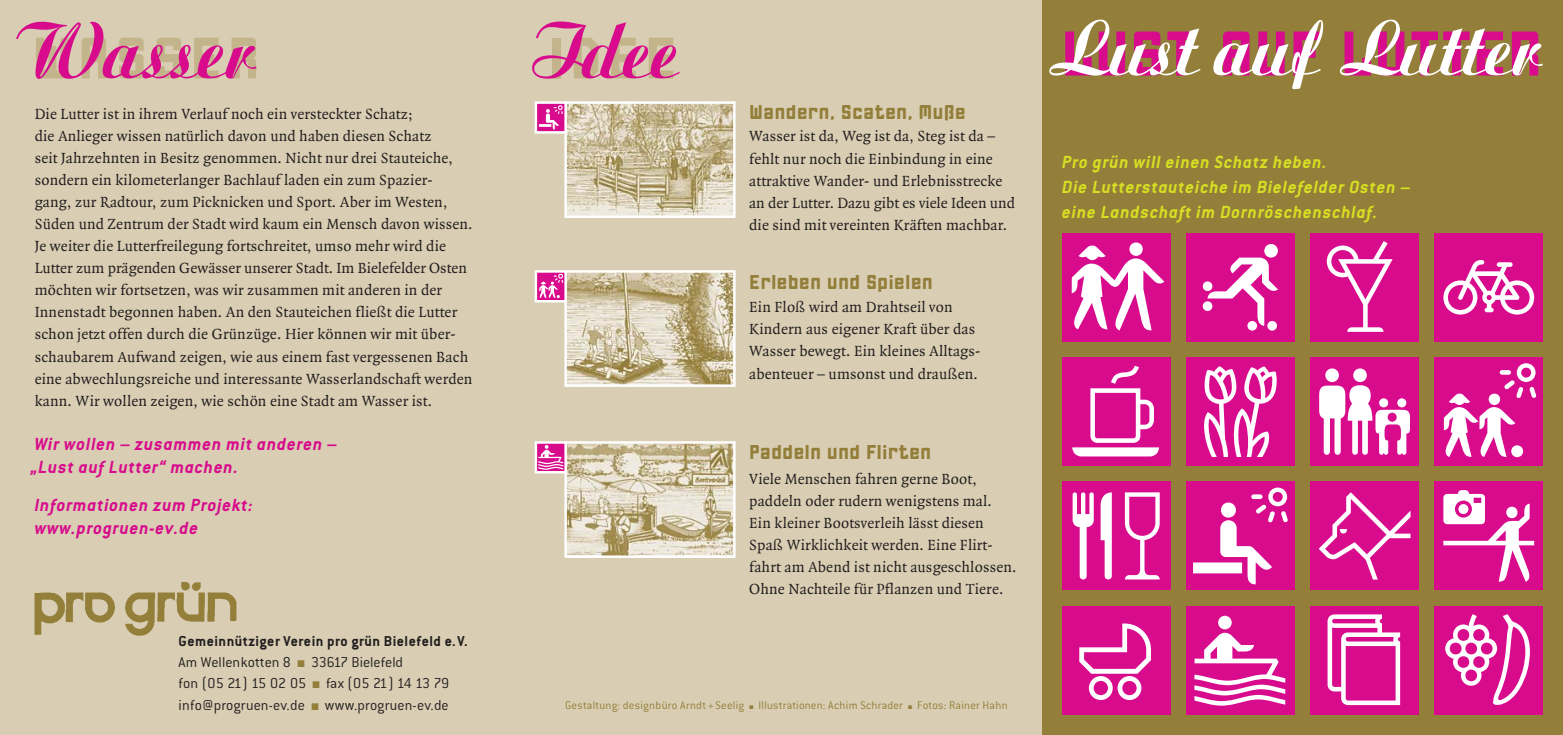
<style>
.page{position:relative;width:1563px;height:735px;background:#fff}
.page>*{position:absolute;margin:0;border:0;box-sizing:border-box;transform-origin:0 0}
.t1{font:condensed 66.15px "FF Gothic One Two";color:#d70b8c}
.t2{font:condensed 61.25px "FF Gothic One Two";letter-spacing:.08em;color:#c3b48b}
.t3{font:condensed 21px "FF Gothic One Two";color:#937e3a}
.t4{font:italic 700 19.25px/25px "Conduit ITC";letter-spacing:.04em;color:#d7df23}
.t5{font:italic 700 19.25px/23.1px "Conduit ITC";letter-spacing:.04em;color:#d70b8c}
.t6{font:15.75px/22.1px "Quadraat";letter-spacing:.01em;color:#231f20}
.t7{font:300 15.75px/21.3px "Conduit ITC";letter-spacing:.005em;color:#231f20}
.t8{font:300 12.25px "Conduit ITC";letter-spacing:.015em;color:#937e3a}
.s1{font-weight:700}
.s2{color:#937e3a}
</style>
<div class="page">
<div style="left:0;top:0;width:1042px;height:734px;background:#d9ceb3"></div>
<div style="left:1042px;top:0;width:521px;height:734px;background:#937e3a"></div>
<div style="left:1310px;top:357px;width:109px;height:108px;background:#d70b8c"></div>
<svg style="left:1319px;top:368px;width:91px;height:86px"></svg>
<div style="left:1062px;top:605px;width:108px;height:109px;background:#d70b8c"></div>
<svg style="left:1079px;top:623px;width:72px;height:76px"></svg>
<div style="left:1186px;top:481px;width:108px;height:109px;background:#d70b8c"></div>
<svg style="left:1193px;top:487px;width:94px;height:97px"></svg>
<div style="left:1310px;top:233px;width:109px;height:108px;background:#d70b8c"></div>
<svg style="left:1326px;top:241px;width:66px;height:90px"></svg>
<div style="left:1434px;top:481px;width:109px;height:109px;background:#d70b8c"></div>
<svg style="left:1443px;top:490px;width:91px;height:91px"></svg>
<div style="left:1062px;top:357px;width:108px;height:108px;background:#d70b8c"></div>
<svg style="left:1072px;top:365px;width:87px;height:91px"></svg>
<div style="left:1186px;top:357px;width:108px;height:108px;background:#d70b8c"></div>
<svg style="left:1204px;top:366px;width:72px;height:90px"></svg>
<div style="left:1434px;top:357px;width:109px;height:108px;background:#d70b8c"></div>
<svg style="left:1443px;top:363px;width:93px;height:94px"></svg>
<div style="left:1062px;top:233px;width:108px;height:108px;background:#d70b8c"></div>
<svg style="left:1071px;top:242px;width:93px;height:88px"></svg>
<div style="left:1186px;top:233px;width:108px;height:108px;background:#d70b8c"></div>
<svg style="left:1202px;top:244px;width:76px;height:86px"></svg>
<div style="left:1434px;top:233px;width:109px;height:108px;background:#d70b8c"></div>
<svg style="left:1443px;top:260px;width:91px;height:54px"></svg>
<div style="left:1186px;top:605px;width:108px;height:109px;background:#d70b8c"></div>
<svg style="left:1194px;top:615px;width:91px;height:90px"></svg>
<div style="left:1434px;top:605px;width:109px;height:109px;background:#d70b8c"></div>
<svg style="left:1445px;top:614px;width:85px;height:90px"></svg>
<div style="left:1062px;top:481px;width:108px;height:109px;background:#d70b8c"></div>
<svg style="left:1072px;top:492px;width:87px;height:87px"></svg>
<div style="left:1310px;top:605px;width:109px;height:109px;background:#d70b8c"></div>
<svg style="left:1327px;top:614px;width:73px;height:90px"></svg>
<div style="left:1310px;top:481px;width:109px;height:109px;background:#d70b8c"></div>
<svg style="left:1318px;top:492px;width:92px;height:87px"></svg>
<img style="left:34px;top:582px;width:203px;height:54px">
<svg style="left:1049px;top:20px;width:151px;height:56px"></svg>
<svg style="left:1213px;top:20px;width:110px;height:69px"></svg>
<svg style="left:1340px;top:20px;width:202px;height:56px"></svg>
<img style="left:567px;top:273px;width:165px;height:110px">
<div style="left:564px;top:270px;width:171px;height:116px;border:2px solid #fff"></div>
<div style="left:535px;top:270px;width:32px;height:32px;background:#d70b8c;border:2px solid #fff"></div>
<svg style="left:539px;top:273px;width:24px;height:25px"></svg>
<svg style="left:16px;top:22px;width:240px;height:57px"></svg>
<svg style="left:532px;top:21px;width:148px;height:58px"></svg>
<img style="left:567px;top:104px;width:165px;height:111px">
<div style="left:564px;top:101px;width:171px;height:117px;border:2px solid #fff"></div>
<div style="left:535px;top:101px;width:32px;height:32px;background:#d70b8c;border:2px solid #fff"></div>
<svg style="left:539px;top:105px;width:24px;height:24px"></svg>
<img style="left:567px;top:444px;width:165px;height:110px">
<div style="left:564px;top:441px;width:171px;height:116px;border:2px solid #fff"></div>
<svg style="left:535px;top:441px;width:32px;height:32px"></svg>
<svg style="left:538px;top:445px;width:25px;height:24px"></svg>
<h2 class="t2" style="left:32px;top:38px;width:230px">WASSER</h2>
<h2 class="t2" style="left:548px;top:38px;width:130px">IDEE</h2>
<p class="t6" style="left:35px;top:104px;width:439px">Die Lutter ist in ihrem Verlauf noch ein versteckter Schatz;<br>die Anlieger wissen natürlich davon und haben diesen Schatz<br>seit Jahrzehnten in Besitz genommen. Nicht nur drei Stauteiche, sondern ein kilometerlanger Bachlauf laden ein zum Spazier&shy;gang, zur Radtour, zum Picknicken und Sport. Aber im Westen, Süden und Zentrum der Stadt wird kaum ein Mensch davon wissen.<br>Je weiter die Lutterfreilegung fortschreitet, umso mehr wird die Lutter zum prägenden Gewässer unserer Stadt. Im Bielefelder Osten möchten wir fortsetzen, was wir zusammen mit anderen in der Innenstadt begonnen haben. An den Stauteichen fließt die Lutter schon jetzt offen durch die Grünzüge. Hier können wir mit über&shy;schaubarem Aufwand zeigen, wie aus einem fast vergessenen Bach eine abwechlungsreiche und interessante Wasserlandschaft werden kann. Wir wollen zeigen, wie schön eine Stadt am Wasser ist.</p>
<p class="t5" style="left:31px;top:433px;width:307px">Wir wollen – zusammen mit anderen – „Lust auf Lutter“ machen.</p>
<p class="t5" style="left:35px;top:495px;width:220px">Informationen zum Projekt: www.progruen-ev.de</p>
<h3 class="t3" style="left:749px;top:106px;width:218px">Wandern, Scaten, Muße</h3>
<p class="t6" style="left:749px;top:127px;width:267px">Wasser ist da, Weg ist da, Steg ist da – fehlt nur noch die Einbindung in eine attraktive Wander- und Erlebnisstrecke an der Lutter. Dazu gibt es viele Ideen und die sind mit vereinten Kräften machbar.</p>
<h3 class="t3" style="left:749px;top:275px;width:185px">Erleben und Spielen</h3>
<p class="t6" style="left:749px;top:296px;width:233px">Ein Floß wird am Drahtseil von<br>Kindern aus eigener Kraft über das<br>Wasser bewegt. Ein kleines Alltags-</p>
<p class="t6" style="left:749px;top:364px;width:230px">abenteuer – umsonst und draußen.</p>
<h3 class="t3" style="left:749px;top:445px;width:184px">Paddeln und Flirten</h3>
<p class="t6" style="left:749px;top:469px;width:269px">Viele Menschen fahren gerne Boot, paddeln oder rudern wenigstens mal.<br>Ein kleiner Bootsverleih lässt diesen Spaß Wirklichkeit werden. Eine Flirt&shy;fahrt am Abend ist nicht ausgeschlossen.<br>Ohne Nachteile für Pflanzen und Tiere.</p>
<p class="t7" style="left:179px;top:631px;width:291px"><span class="s1">Gemeinnütziger Verein pro grün Bielefeld e.V.<br></span>Am Wellenkotten 8 <span class="s2">■</span> 33617 Bielefeld<br>fon (05 21) 15 02 05 <span class="s2">■</span> fax (05 21) 14 13 79 info@progruen-ev.de <span class="s2">■</span> www.progruen-ev.de</p>
<p class="t8" style="left:565px;top:700px;width:444px">Gestaltung: designbüro Arndt + Seelig ■ Illustrationen: Achim Schrader ■ Fotos: Rainer Hahn</p>
<h1 class="t1" style="left:1061px;top:32px;width:483px">LUST AUF LUTTER</h1>
<p class="t4" style="left:1062px;top:151px;width:350px">Pro grün will einen Schatz heben.<br>Die Lutterstauteiche im Bielefelder Osten – eine Landschaft im Dornröschenschlaf.</p>
</div>
